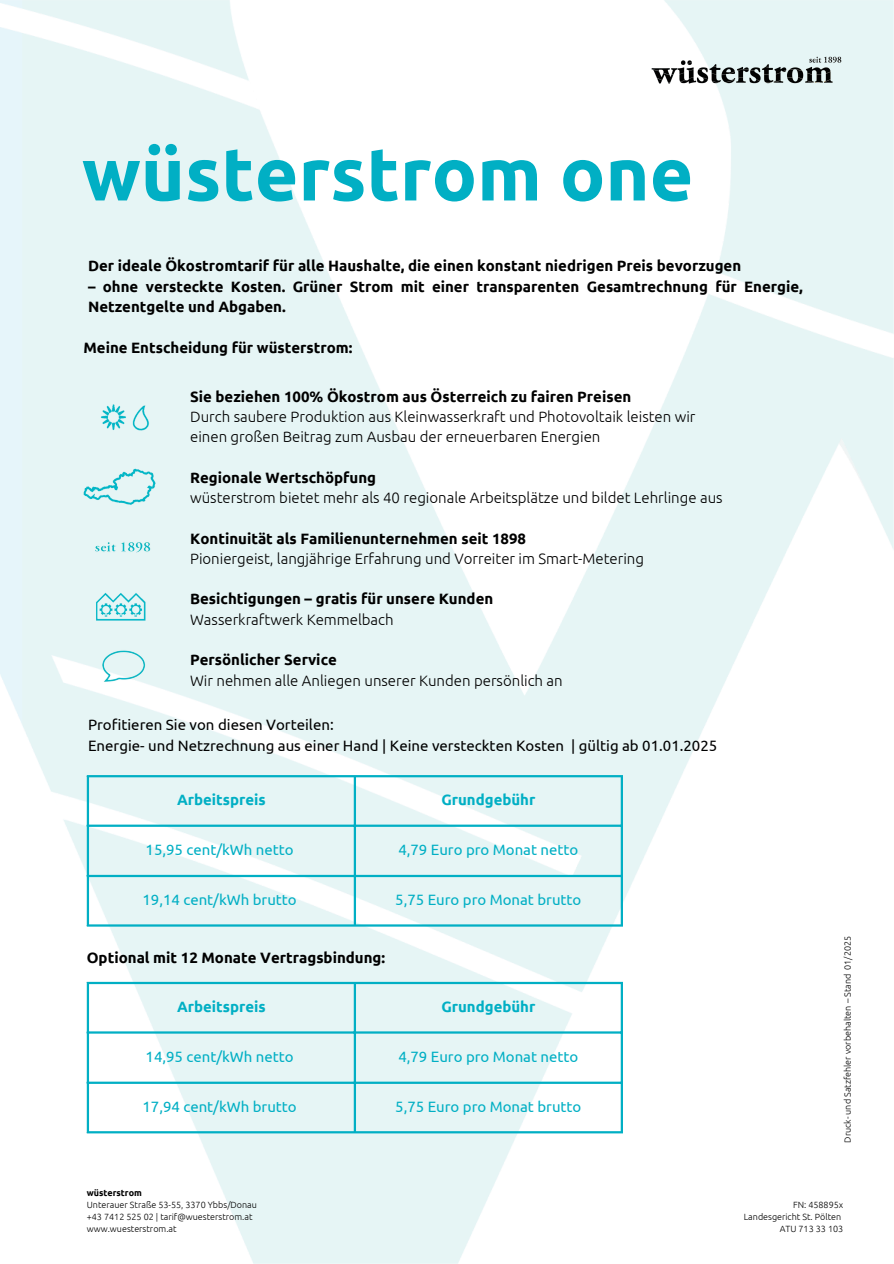
<style>
.page{position:relative;width:894px;height:1264px;background:#fff}
.page>*{position:absolute;margin:0;border:0;box-sizing:border-box;transform-origin:0 0}
.t1{font:700 75px "Ubuntu";color:#01afc4}
.t2{font:300 15px/20.2px "Ubuntu";color:#000}
.t3{font:700 15px/20.2px "Ubuntu";color:#000}
.t4{font:15px "Ubuntu";color:#01afc4}
.t5{font:15px/20.2px "Ubuntu";color:#000}
.t6{font:700 15px "Ubuntu";color:#01afc4}
.t7{font:300 9px "Ubuntu";color:#000}
.t8{font:700 9px "Ubuntu";color:#000}
.s1{font-weight:700}
.s2{font-weight:300}
</style>
<div class="page">
<img style="left:0;top:0;width:893px;height:1263px">
<img style="left:645px;top:48px;width:210px;height:41px">
<img style="left:96px;top:586px;width:54px;height:38px">
<img style="left:76px;top:455px;width:88px;height:60px">
<img style="left:92px;top:397px;width:62px;height:41px">
<img style="left:84px;top:528px;width:75px;height:37px">
<img style="left:92px;top:644px;width:61px;height:45px">
<hr style="left:87px;top:777px;width:2px;height:147px;background:#01afc4">
<hr style="left:353px;top:777px;width:3px;height:147px;background:#01afc4">
<hr style="left:620px;top:777px;width:2px;height:147px;background:#01afc4">
<hr style="left:87px;top:775px;width:535px;height:2px;background:#01afc4">
<hr style="left:87px;top:824px;width:535px;height:2px;background:#01afc4">
<hr style="left:87px;top:874px;width:535px;height:3px;background:#01afc4">
<hr style="left:87px;top:924px;width:535px;height:2px;background:#01afc4">
<hr style="left:87px;top:984px;width:2px;height:147px;background:#01afc4">
<hr style="left:353px;top:984px;width:3px;height:147px;background:#01afc4">
<hr style="left:620px;top:984px;width:2px;height:147px;background:#01afc4">
<hr style="left:87px;top:981px;width:535px;height:3px;background:#01afc4">
<hr style="left:87px;top:1031px;width:535px;height:2px;background:#01afc4">
<hr style="left:87px;top:1081px;width:535px;height:2px;background:#01afc4">
<hr style="left:87px;top:1131px;width:535px;height:2px;background:#01afc4">
<p class="t1" style="left:82px;top:130px;width:613px">wüsterstrom one</p>
<p class="t3" style="left:88px;top:256px;width:654px">Der ideale Ökostromtarif für alle Haushalte, die einen konstant niedrigen Preis bevorzugen</p>
<p class="t3" style="left:88px;top:276px;width:716px">– ohne versteckte Kosten. Grüner Strom mit einer transparenten Gesamtrechnung für Energie,<br>Netzentgelte und Abgaben.</p>
<p class="t3" style="left:83px;top:337px;width:270px">Meine Entscheidung für wüsterstrom:</p>
<p class="t2" style="left:190px;top:386px;width:507px"><span class="s1">Sie beziehen 100% Ökostrom aus Österreich zu fairen Preisen<br></span>Durch saubere Produktion aus Kleinwasserkraft und Photovoltaik leisten wir einen großen Beitrag zum Ausbau der erneuerbaren Energien</p>
<p class="t2" style="left:190px;top:467px;width:534px"><span class="s1">Regionale Wertschöpfung<br></span>wüsterstrom bietet mehr als 40 regionale Arbeitsplätze und bildet Lehrlinge aus</p>
<h1 class="t2" style="left:190px;top:528px;width:455px"><span class="s1">Kontinuität als Familienunternehmen seit 1898<br></span>Pioniergeist, langjährige Erfahrung und Vorreiter im Smart-Metering</h1>
<h2 class="t3" style="left:190px;top:588px;width:304px">Besichtigungen – gratis für unsere Kunden<br><span class="s2">Wasserkraftwerk Kemmelbach</span></h2>
<h2 class="t2" style="left:190px;top:649px;width:374px"><span class="s1">Persönlicher Service<br></span>Wir nehmen alle Anliegen unserer Kunden persönlich an</h2>
<p class="t5" style="left:88px;top:714px;width:630px">Profitieren Sie von diesen Vorteilen:<br>Energie- und Netzrechnung aus einer Hand | Keine versteckten Kosten | gültig ab 01.01.2025</p>
<p class="t6" style="left:177px;top:791px;width:90px">Arbeitspreis</p>
<p class="t6" style="left:441px;top:791px;width:95px">Grundgebühr</p>
<p class="t4" style="left:146px;top:841px;width:149px">15,95 cent/kWh netto</p>
<p class="t4" style="left:398px;top:841px;width:181px">4,79 Euro pro Monat netto</p>
<p class="t4" style="left:142px;top:891px;width:156px">19,14 cent/kWh brutto</p>
<h3 class="t4" style="left:395px;top:891px;width:188px">5,75 Euro pro Monat brutto</h3>
<p class="t3" style="left:87px;top:947px;width:300px">Optional mit 12 Monate Vertragsbindung:</p>
<h2 class="t6" style="left:177px;top:998px;width:90px">Arbeitspreis</h2>
<p class="t6" style="left:441px;top:998px;width:95px">Grundgebühr</p>
<p class="t4" style="left:146px;top:1047px;width:149px">14,95 cent/kWh netto</p>
<p class="t4" style="left:398px;top:1047px;width:181px">4,79 Euro pro Monat netto</p>
<p class="t4" style="left:142px;top:1098px;width:156px">17,94 cent/kWh brutto</p>
<p class="t4" style="left:395px;top:1098px;width:188px">5,75 Euro pro Monat brutto</p>
<h3 class="t8" style="left:87px;top:1187px;width:57px">wüsterstrom</h3>
<h3 class="t7" style="left:87px;top:1199px;width:172px">Unterauer Straße 53-55, 3370 Ybbs/Donau</h3>
<h3 class="t7" style="left:87px;top:1211px;width:167px">+43 7412 525 02 | tarif@wuesterstrom.at</h3>
<h3 class="t7" style="left:87px;top:1223px;width:91px">www.wuesterstrom.at</h3>
<p class="t7" style="left:842px;top:1142px;width:208px;rotate:-90deg">Druck- und Satzfehler vorbehalten – Stand 01/2025</p>
<h3 class="t7" style="left:792px;top:1199px;width:52px">FN: 458895x</h3>
<p class="t7" style="left:743px;top:1211px;width:99px">Landesgericht St. Pölten</p>
<p class="t7" style="left:779px;top:1223px;width:65px">ATU 713 33 103</p>
</div>
